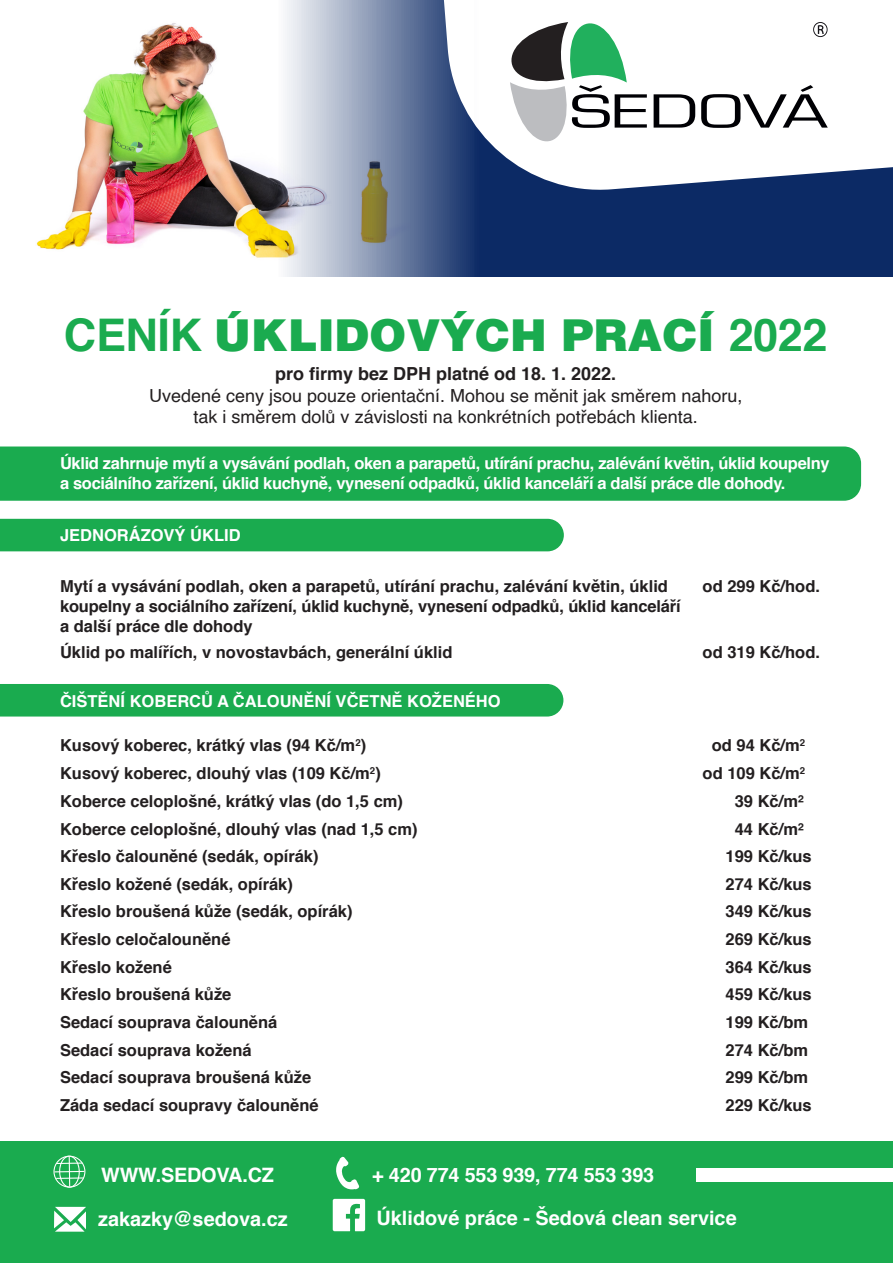
<style>
.page{position:relative;width:893px;height:1263px;background:#fff}
.page>*{position:absolute;margin:0;border:0;box-sizing:border-box;transform-origin:0 0}
.t1{font:900 45px "Helvetica";letter-spacing:-.01em;color:#1aab4f}
.t2{font:700 19.8px "Helvetica";color:#fff}
.t3{font:18px "Helvetica";color:#231f20}
.t4{font:700 18px "Helvetica";color:#231f20}
.t5{font:700 16.5px/19.8px "Helvetica";color:#231f20}
.t6{font:700 16.5px/19.8px "Helvetica";letter-spacing:-.02em;color:#fff}
.t7{font:700 16.5px "Helvetica";color:#fff}
.s1{font-weight:700}
</style>
<div class="page">
<div style="left:0;top:519px;width:564px;height:32px;background:#1aab4f"></div>
<div style="left:0;top:684px;width:563px;height:32px;background:#1aab4f"></div>
<div style="left:0;top:446px;width:861px;height:55px;background:#1aab4f"></div>
<div style="left:0;top:0;width:893px;height:276px;background:#0c2a65"></div>
<svg style="left:483px;top:0;width:410px;height:190px;fill:#fff"></svg>
<svg style="left:492px;top:3px;width:336px;height:159px;background:#d9dfdd"></svg>
<svg style="left:473px;top:0;width:10px;height:135px"></svg>
<img style="left:0;top:0;width:473px;height:276px">
<div style="left:0;top:1142px;width:893px;height:121px;background:#1aab4f"></div>
<svg style="left:53px;top:1156px;width:32px;height:31px"></svg>
<svg style="left:336px;top:1156px;width:23px;height:33px"></svg>
<svg style="left:333px;top:1199px;width:32px;height:32px"></svg>
<div style="left:696px;top:1168px;width:197px;height:14px;background:#fff"></div>
<svg style="left:54px;top:1207px;width:32px;height:25px"></svg>
<p class="t1" style="left:64px;top:308px;width:765px"><span class="s1">CENÍK</span> ÚKLIDOVÝCH PRACÍ <span class="s1">2022</span></p>
<p class="t4" style="left:275px;top:359px;width:343px">pro firmy bez DPH platné od 18. 1. 2022.</p>
<p class="t3" style="left:149px;top:382px;width:595px">Uvedené ceny jsou pouze orientační. Mohou se měnit jak směrem nahoru,</p>
<p class="t3" style="left:194px;top:403px;width:506px">tak i směrem dolů v závislosti na konkrétních potřebách klienta.</p>
<p class="t6" style="left:60px;top:454px;width:771px">Úklid zahrnuje mytí a vysávání podlah, oken a parapetů, utírání prachu, zalévání květin, úklid koupelny a sociálního zařízení, úklid kuchyně, vynesení odpadků, úklid kanceláří a další práce dle dohody.</p>
<p class="t7" style="left:60px;top:521px;width:182px">JEDNORÁZOVÝ ÚKLID</p>
<p class="t5" style="left:60px;top:577px;width:622px">Mytí a vysávání podlah, oken a parapetů, utírání prachu, zalévání květin, úklid koupelny a sociálního zařízení, úklid kuchyně, vynesení odpadků, úklid kanceláří a další práce dle dohody</p>
<p class="t5" style="left:703px;top:577px;width:119px">od 299 Kč/hod.</p>
<p class="t5" style="left:60px;top:642px;width:394px">Úklid po malířích, v novostavbách, generální úklid</p>
<p class="t5" style="left:703px;top:642px;width:119px">od 319 Kč/hod.</p>
<p class="t7" style="left:60px;top:687px;width:442px">ČIŠTĚNÍ KOBERCŮ A ČALOUNĚNÍ VČETNĚ KOŽENÉHO</p>
<p class="t5" style="left:60px;top:736px;width:308px">Kusový koberec, krátký vlas (94 Kč/m<sup>2</sup>)</p>
<p class="t5" style="left:712px;top:736px;width:95px">od 94 Kč/m<sup>2</sup></p>
<p class="t5" style="left:60px;top:764px;width:322px">Kusový koberec, dlouhý vlas (109 Kč/m<sup>2</sup>)</p>
<p class="t5" style="left:703px;top:764px;width:104px">od 109 Kč/m<sup>2</sup></p>
<p class="t5" style="left:60px;top:791px;width:344px">Koberce celoplošné, krátký vlas (do 1,5 cm)</p>
<p class="t5" style="left:735px;top:791px;width:70px">39 Kč/m²</p>
<p class="t5" style="left:60px;top:819px;width:359px">Koberce celoplošné, dlouhý vlas (nad 1,5 cm)</p>
<p class="t5" style="left:735px;top:819px;width:70px">44 Kč/m²</p>
<p class="t5" style="left:60px;top:847px;width:260px">Křeslo čalouněné (sedák, opírák)</p>
<p class="t5" style="left:726px;top:847px;width:88px">199 Kč/kus</p>
<p class="t5" style="left:60px;top:874px;width:234px">Křeslo kožené (sedák, opírák)</p>
<p class="t5" style="left:726px;top:874px;width:88px">274 Kč/kus</p>
<p class="t5" style="left:60px;top:902px;width:294px">Křeslo broušená kůže (sedák, opírák)</p>
<p class="t5" style="left:726px;top:902px;width:88px">349 Kč/kus</p>
<p class="t5" style="left:60px;top:929px;width:172px">Křeslo celočalouněné</p>
<p class="t5" style="left:726px;top:929px;width:88px">269 Kč/kus</p>
<p class="t5" style="left:60px;top:957px;width:113px">Křeslo kožené</p>
<p class="t5" style="left:726px;top:957px;width:88px">364 Kč/kus</p>
<p class="t5" style="left:60px;top:985px;width:173px">Křeslo broušená kůže</p>
<p class="t5" style="left:726px;top:985px;width:88px">459 Kč/kus</p>
<p class="t5" style="left:60px;top:1012px;width:219px">Sedací souprava čalouněná</p>
<p class="t5" style="left:726px;top:1012px;width:84px">199 Kč/bm</p>
<p class="t5" style="left:60px;top:1040px;width:193px">Sedací souprava kožená</p>
<p class="t5" style="left:726px;top:1040px;width:84px">274 Kč/bm</p>
<p class="t5" style="left:60px;top:1068px;width:253px">Sedací souprava broušená kůže</p>
<p class="t5" style="left:726px;top:1068px;width:84px">299 Kč/bm</p>
<p class="t5" style="left:60px;top:1095px;width:260px">Záda sedací soupravy čalouněné</p>
<p class="t5" style="left:726px;top:1095px;width:88px">229 Kč/kus</p>
<p class="t2" style="left:101px;top:1159px;width:174px">WWW.SEDOVA.CZ</p>
<p class="t2" style="left:98px;top:1202px;width:191px">zakazky@sedova.cz</p>
<p class="t2" style="left:372px;top:1159px;width:284px">+ 420 774 553 939, 774 553 393</p>
<p class="t2" style="left:377px;top:1202px;width:362px">Úklidové práce - Šedová clean service</p>
</div>
